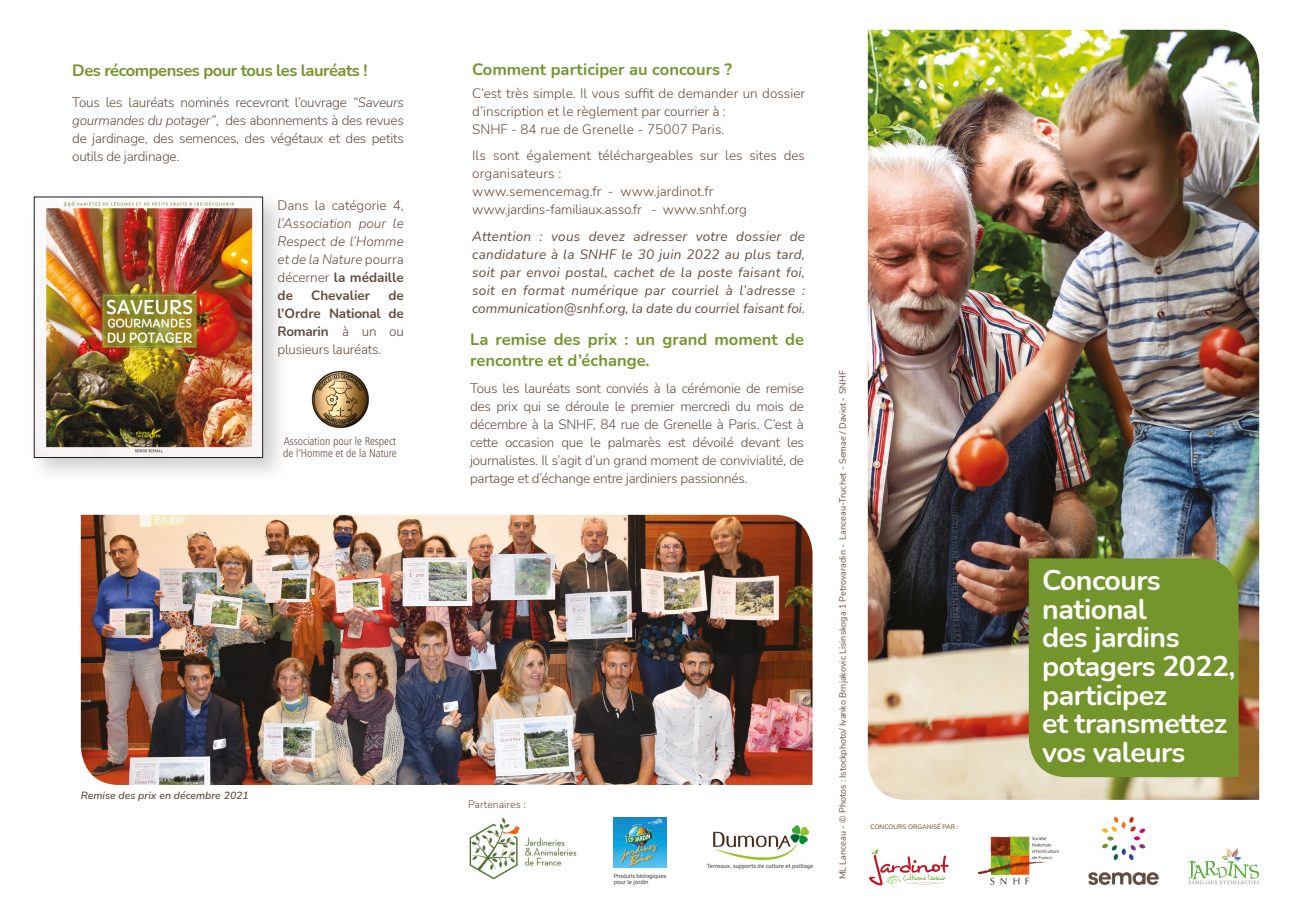
<style>
.page{position:relative;width:1289px;height:919px;background:#fff}
.page>*{position:absolute;margin:0;border:0;box-sizing:border-box;transform-origin:0 0}
.t1{font:700 28.5px/28.5px "Nunito";letter-spacing:-.02em;color:#fff}
.t2{font:700 16.5px/21px "Nunito";color:#74952c}
.t3{font:700 16.5px "Nunito";letter-spacing:-.03em;color:#74952c}
.t4{font:300 13.5px/18px "Nunito";color:#634e43;text-align:justify}
.t5{font:italic 13.5px/18px "Nunito";color:#634e43;text-align:justify}
.t6{font:italic 300 13.5px/18px "Nunito";color:#634e43;text-align:justify}
.t7{font:700 13.5px/18px "Nunito";letter-spacing:-.01em;color:#634e43;text-align:justify}
.t8{font:11.4px/12px "Humanist 777 BT Light Condensed B";color:#634e43}
.t9{font:italic 600 10.5px "Nunito";color:#634e43}
.t10{font:300 10.5px "Nunito";color:#634e43}
.t11{font:9px "Nunito";color:#634e43}
.t12{font:6.45px "Nunito";color:#694213}
.t13{font:300 5.55px/6.8px "Dancer Pro";color:#1d1d1b}
.s1{font-style:italic}
.s2{font-style:normal}
.s3{font-weight:700;font-style:normal}
.s4{font-weight:300}
</style>
<div class="page">
<img style="left:81px;top:514px;width:731px;height:270px">
<img style="left:33px;top:196px;width:246px;height:278px">
<img style="left:36px;top:199px;width:225px;height:256px">
<div style="left:34px;top:197px;width:229px;height:260px;border:1px solid #1d1d1b"></div>
<img style="left:311px;top:370px;width:59px;height:59px">
<img style="left:713px;top:825px;width:95px;height:35px">
<img style="left:614px;top:817px;width:52px;height:50px">
<img style="left:867px;top:30px;width:392px;height:769px">
<img style="left:1088px;top:816px;width:71px;height:70px">
<img style="left:978px;top:836px;width:80px;height:49px">
<svg style="left:869px;top:849px;width:80px;height:37px"></svg>
<svg style="left:1188px;top:848px;width:71px;height:36px"></svg>
<img style="left:469px;top:817px;width:108px;height:62px">
<div style="left:1028px;top:558px;width:210px;height:219px;background:#74952c"></div>
<p class="t3" style="left:72px;top:59px;width:297px">Des récompenses pour tous les lauréats !</p>
<p class="t4" style="left:72px;top:93px;width:333px">Tous les lauréats nominés recevront l’ouvrage <span class="s1">“Saveurs gourmandes du potager”</span>, des abonnements à des revues de jardinage, des semences, des végétaux et des petits outils de jardinage.</p>
<p class="t4" style="left:277px;top:196px;width:128px">Dans la catégorie 4,</p>
<p class="t6" style="left:277px;top:214px;width:128px">l’Association pour le Respect de l’Homme et de la Nature <span class="s2">pourra décerner</span> <span class="s3">la médaille de</span></p>
<p class="t7" style="left:311px;top:286px;width:61px">Chevalier</p>
<p class="t7" style="left:277px;top:286px;width:128px;text-indent:111px">de l’Ordre National de Romarin <span class="s4">à un ou plusieurs lauréats.</span></p>
<p class="t8" style="left:283px;top:435px;width:115px">Association pour le Respect de l’Homme et de la Nature</p>
<p class="t9" style="left:81px;top:787px;width:169px">Remise des prix en décembre 2021</p>
<p class="t2" style="left:472px;top:58px;width:261px">Comment participer au concours ?</p>
<p class="t4" style="left:472px;top:83px;width:334px;text-align:left">C’est très simple. Il vous suffit de demander un dossier d’inscription et le règlement par courrier à :<br>SNHF - 84 rue de Grenelle - 75007 Paris.</p>
<p class="t4" style="left:472px;top:146px;width:334px;text-align:left">Ils sont également téléchargeables sur les sites des organisateurs :<br>www.semencemag.fr - www.jardinot.fr www.jardins-familiaux.asso.fr - www.snhf.org</p>
<p class="t5" style="left:472px;top:226px;width:334px">Attention : vous devez adresser votre dossier de candidature à la SNHF le 30 juin 2022 au plus tard, soit par envoi postal, cachet de la poste faisant foi, soit en format numérique par courriel à l’adresse : communication@snhf.org, la date du courriel faisant foi.</p>
<p class="t2" style="left:470px;top:328px;width:335px">La remise des prix : un grand moment de rencontre et d’échange.</p>
<p class="t4" style="left:470px;top:378px;width:335px">Tous les lauréats sont conviés à la cérémonie de remise des prix qui se déroule le premier mercredi du mois de décembre à la SNHF, 84 rue de Grenelle à Paris. C’est à cette occasion que le palmarès est dévoilé devant les journalistes. Il s’agit d’un grand moment de convivialité, de partage et d’échange entre jardiniers passionnés.</p>
<p class="t10" style="left:468px;top:796px;width:59px">Partenaires :</p>
<p class="t13" style="left:614px;top:871px;width:54px">Produits biologiques pour le jardin</p>
<p class="t13" style="left:707px;top:862px;width:107px">Terreaux, supports de culture et paillage</p>
<p class="t11" style="left:836px;top:879px;width:510px;rotate:-90deg">ML Lanceau - © Photos : Istockphoto/ Ivanko Brnjakovic Lisinskoga 1 Petrovaradin - Lanceau-Truchet - Semae / Daviot - SNHF</p>
<p class="t12" style="left:870px;top:821px;width:89px">CONCOURS ORGANISÉ PAR :</p>
<h1 class="t1" style="left:1042px;top:565px;width:195px">Concours national<br>des jardins potagers 2022, participez<br>et transmettez vos valeurs</h1>
</div>
